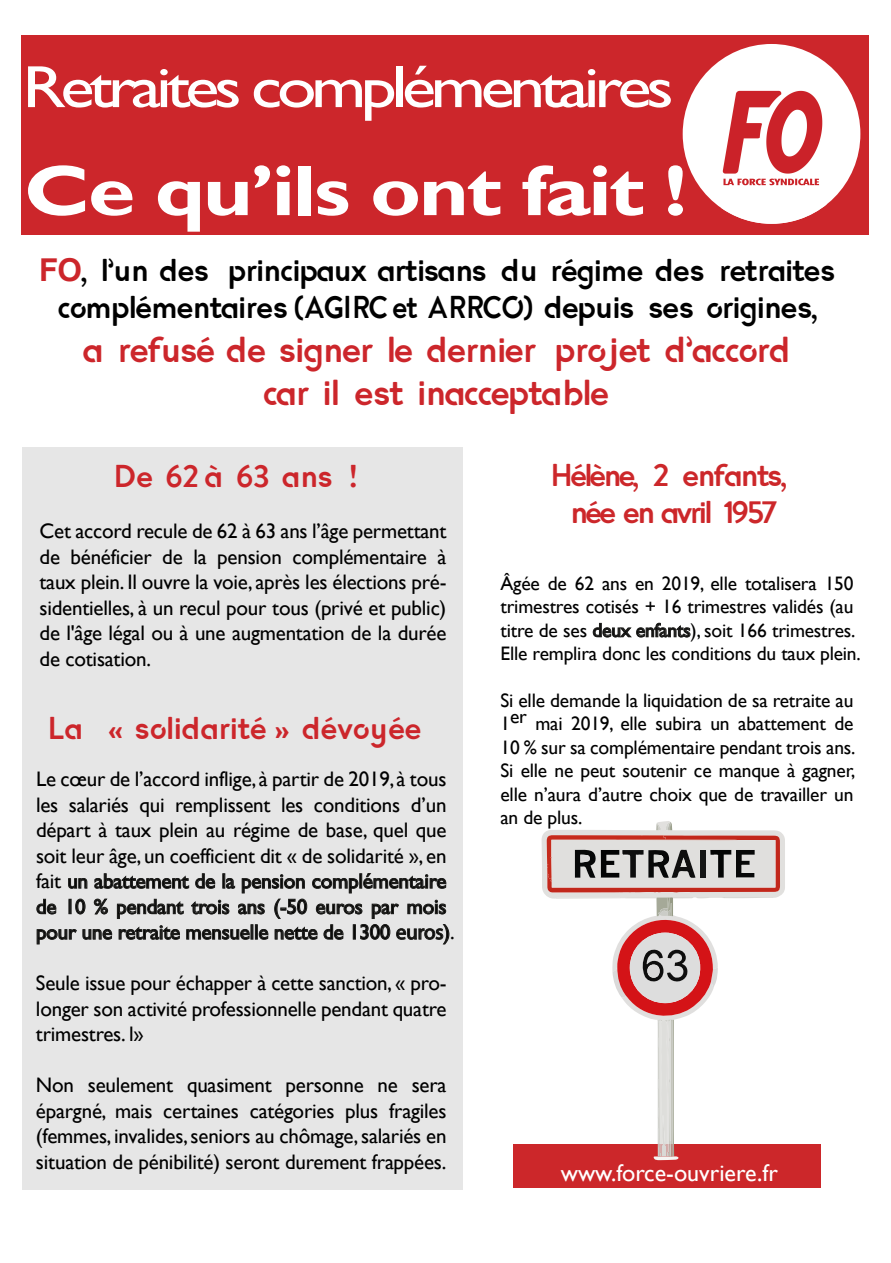
<style>
.page{position:relative;width:891px;height:1263px;background:#fff}
.page>*{position:absolute;margin:0;border:0;box-sizing:border-box;transform-origin:0 0}
.t1{font:700 72px "Gill Sans";letter-spacing:-.025em;color:#fff;scale:1.19 1}
.t2{font:59.7px "Gill Sans";letter-spacing:-.07em;color:#fff;scale:1.19 1}
.t3{font:36px/43.2px "Enso";letter-spacing:-.025em;color:#cc262b;text-align:center}
.t4{font:31.5px/37.8px "Enso";letter-spacing:-.025em;color:#000;text-align:center}
.t5{font:31.5px "Enso";color:#cc262b}
.t6{font:31.5px/37.8px "Enso";letter-spacing:-.075em;color:#cc272a;text-align:center}
.t7{font:24px "Gill Sans";color:#fff}
.t8{font:21px/25.5px "Gill Sans";letter-spacing:-.01em;color:#000;text-align:justify}
.t9{font:19.5px/23.4px "Gill Sans";letter-spacing:-.01em;color:#000}
.s1{font-family:"Arial";font-weight:700;color:#cc262b}
.s2{font-family:"Myriad Pro"}
</style>
<div class="page">
<div style="left:22px;top:447px;width:442px;height:743px;background:#e6e6e6"></div>
<div style="left:21px;top:35px;width:847px;height:200px;background:#cc262b"></div>
<div style="left:683px;top:44px;width:177px;height:180px;background:#fff;border-radius:50%"></div>
<img style="left:721px;top:90px;width:105px;height:134px">
<svg style="left:36px;top:873px;width:414px;height:72px"></svg>
<svg style="left:592px;top:622px;width:99px;height:16px"></svg>
<div style="left:513px;top:1145px;width:308px;height:43px;background:#cc272a"></div>
<svg style="left:542px;top:821px;width:243px;height:339px"></svg>
<div style="left:647px;top:965px;width:13px;height:13px;background:#dad9d9;border-radius:50%"></div>
<h2 class="t2" style="left:22px;top:52px;width:549px">Retraites complémentaires</h2>
<h1 class="t1" style="left:24px;top:148px;width:559px">Ce qu’ils ont fait !</h1>
<h3 class="t4" style="left:39px;top:251px;width:798px"><span class="s1">FO</span>, l’un des principaux artisans du régime des retraites complémentaires (AGIRC et ARRCO) depuis ses origines,</h3>
<h3 class="t3" style="left:83px;top:327px;width:710px">a refusé de signer le dernier projet d’accord car il est inacceptable</h3>
<h3 class="t5" style="left:113px;top:452px;width:247px">De 62à 63 ans !</h3>
<p class="t8" style="left:40px;top:519px;width:409px">Cet accord recule de 62 à 63 ans l’âge permettant de bénéficier de la pension complémentaire à taux plein. Il ouvre la voie, après les élections pré&shy;sidentielles, à un recul pour tous (privé et public) de l'âge légal ou à une augmentation de la durée de cotisation.</p>
<h3 class="t5" style="left:47px;top:703px;width:375px">La « solidarité » dévoyée</h3>
<p class="t8" style="left:36px;top:767px;width:420px;text-align:left">Le cœur de l’accord inflige, à partir de 2019, à tous les salariés qui remplissent les conditions d’un départ à taux plein au régime de base, quel que soit leur âge, un coefficient dit « de solidarité », en fait un abattement de la pension complémentaire de 10 % pendant trois ans (-50 euros par mois pour une retraite mensuelle nette de 1300 <span class="s2">euros</span>).</p>
<p class="t8" style="left:36px;top:971px;width:412px">Seule issue pour échapper à cette sanction, « pro&shy;longer son activité professionnelle pendant quatre trimestres. l»</p>
<p class="t8" style="left:36px;top:1073px;width:412px">Non seulement quasiment personne ne sera épargné, mais certaines catégories plus fragiles (femmes, invalides, seniors au chômage, salariés en situation de pénibilité) seront durement frappées.</p>
<h3 class="t6" style="left:551px;top:456px;width:237px">Hélène, 2 enfants, née en avril 1957</h3>
<p class="t9" style="left:500px;top:572px;width:362px">Âgée de 62 ans en 2019, elle totalisera 150 trimestres cotisés + 16 trimestres validés (au titre de ses deux enfants), soit 166 trimestres.<br>Elle remplira donc les conditions du taux plein.</p>
<p class="t9" style="left:500px;top:689px;width:357px;text-align:justify">Si elle demande la liquidation de sa retraite au 1er mai 2019, elle subira un abattement de 10 % sur sa complémentaire pendant trois ans.<br>Si elle ne peut soutenir ce manque à gagner, elle n’aura d’autre choix que de travailler un an de plus.</p>
<p class="t7" style="left:561px;top:1159px;width:219px">www.force-ouvriere.fr</p>
</div>
